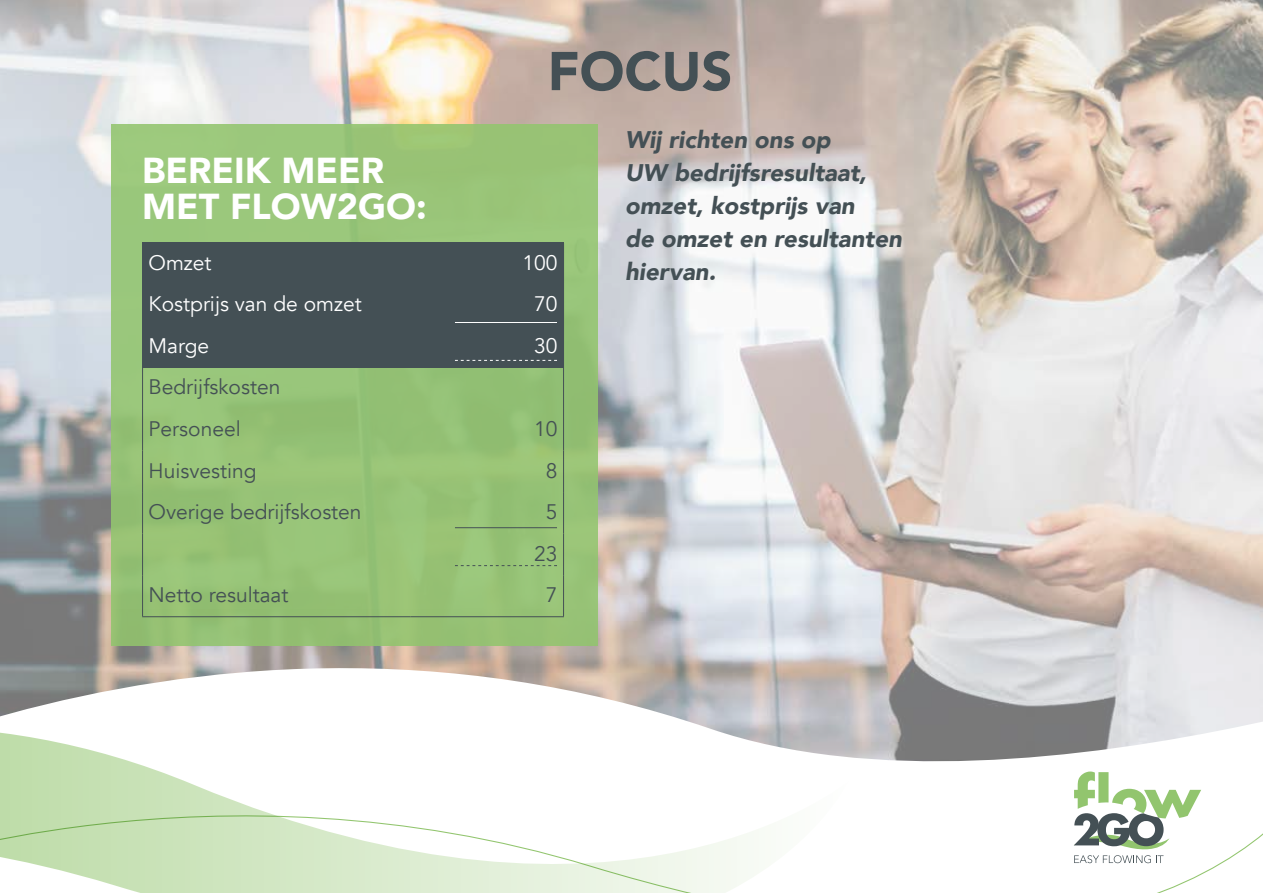
<style>
.page{position:relative;width:1263px;height:893px;background:#fff}
.page>*{position:absolute;margin:0;border:0;box-sizing:border-box;transform-origin:0 0}
.t1{font:900 54px "Avenir";color:#445055}
.t2{font:900 36px/36px "Avenir";color:#fff}
.t3{font:italic 900 24px/33px "Avenir";color:#445055}
.t4{font:21px/41.5px "Avenir";color:#445055}
.t5{font:21px "Avenir";color:#fff}
</style>
<div class="page">
<img style="left:0;top:0;width:1263px;height:545px">
<div style="left:111px;top:124px;width:486px;height:522px;background:#99c578"></div>
<div style="left:142px;top:242px;width:421px;height:125px;background:#445055"></div>
<hr style="left:410px;top:242px;width:154px;height:1px;background:#445055">
<hr style="left:563px;top:243px;width:1px;height:41px;background:#445055">
<hr style="left:563px;top:284px;width:1px;height:42px;background:#445055">
<hr style="left:563px;top:326px;width:1px;height:41px;background:#445055">
<hr style="left:142px;top:367px;width:1px;height:42px;background:#445055">
<hr style="left:563px;top:367px;width:1px;height:42px;background:#445055">
<hr style="left:142px;top:409px;width:1px;height:41px;background:#445055">
<hr style="left:563px;top:409px;width:1px;height:41px;background:#445055">
<hr style="left:142px;top:450px;width:1px;height:42px;background:#445055">
<hr style="left:563px;top:450px;width:1px;height:42px;background:#445055">
<hr style="left:142px;top:492px;width:1px;height:42px;background:#445055">
<hr style="left:563px;top:492px;width:1px;height:42px;background:#445055">
<hr style="left:142px;top:534px;width:1px;height:41px;background:#445055">
<hr style="left:563px;top:534px;width:1px;height:41px;background:#445055">
<hr style="left:455px;top:322px;width:102px;height:1px;background:#fff">
<hr style="left:455px;top:527px;width:102px;height:1px;background:#445055">
<svg style="left:455px;top:360px;width:102px;height:1px"></svg>
<svg style="left:0;top:545px;width:1263px;height:206px"></svg>
<svg style="left:849px;top:751px;width:414px;height:142px"></svg>
<svg style="left:0;top:725px;width:849px;height:168px"></svg>
<h1 class="t1" style="left:547px;top:25px;width:186px">FOCUS</h1>
<h2 class="t2" style="left:142px;top:151px;width:286px">BEREIK MEER<br>MET FLOW2GO:</h2>
<p class="t5" style="left:149px;top:250px;width:65px">Omzet</p>
<p class="t5" style="left:522px;top:250px;width:37px">100</p>
<p class="t5" style="left:149px;top:292px;width:215px">Kostprijs van de omzet</p>
<p class="t5" style="left:534px;top:292px;width:25px">70</p>
<p class="t5" style="left:149px;top:333px;width:62px">Marge</p>
<p class="t5" style="left:534px;top:333px;width:25px">30</p>
<p class="t4" style="left:149px;top:367px;width:133px">Bedrijfskosten<br>Personeel</p>
<p class="t4" style="left:534px;top:408px;width:25px">10</p>
<p class="t4" style="left:149px;top:450px;width:110px">Huisvesting</p>
<p class="t4" style="left:546px;top:450px;width:13px">8</p>
<p class="t4" style="left:149px;top:491px;width:215px">Overige bedrijfskosten</p>
<p class="t4" style="left:534px;top:491px;width:25px;text-align:center">5<br>23</p>
<p class="t4" style="left:149px;top:575px;width:141px">Netto resultaat</p>
<p class="t4" style="left:546px;top:575px;width:13px">7</p>
<p class="t3" style="left:625px;top:123px;width:278px">Wij richten ons op<br>UW bedrijfsresultaat, omzet, kostprijs van<br>de omzet en resultanten hiervan.</p>
</div>
